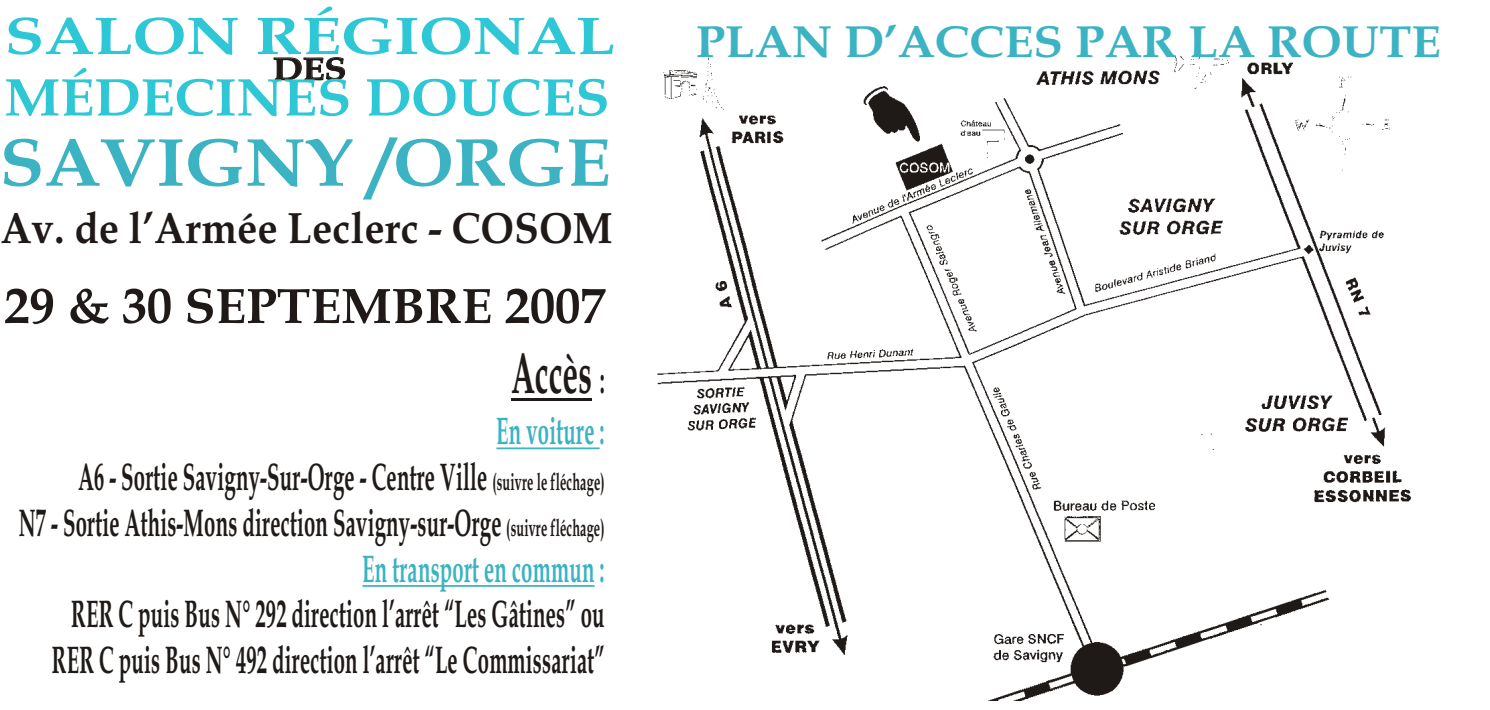
<style>
.page{position:relative;width:1490px;height:710px;background:#fff}
.page>*{position:absolute;margin:0;border:0;box-sizing:border-box;transform-origin:0 0}
.t1{font:700 68px "Book Antiqua";color:#3bb3c2;scale:1.07 1}
.t2{font:700 58px "Book Antiqua";letter-spacing:.01em;color:#1f1a17;scale:.53 1}
.t3{font:700 53px "Book Antiqua";color:#2ec7d6;scale:1.05 1}
.t4{font:700 53px "Book Antiqua";color:#2ec7d6;scale:1.21 1}
.t5{font:700 49.75px "Book Antiqua";color:#1f1a17}
.t6{font:700 45px "Book Antiqua";color:#3bb3c2;scale:1.07 1}
.t7{font:700 43.75px "Book Antiqua";letter-spacing:.015em;color:#1f1a17;scale:.91 1}
.t8{font:700 38.5px/45.8px "Book Antiqua";letter-spacing:.015em;color:#1f1a17;text-align:right;scale:.53 1}
.t9{font:700 38.5px "Book Antiqua";letter-spacing:.015em;color:#3bb3c2;scale:.53 1}
.t10{font:700 32px "Book Antiqua";color:#1f1a17;scale:1.12 1}
.s1{font-size:38.5px}
.s2{font-size:24px}
</style>
<div class="page">
<img style="left:657px;top:57px;width:754px;height:644px">
<hr style="left:511px;top:398px;width:81px;height:3px;background:#1f1a17">
<hr style="left:496px;top:447px;width:104px;height:2px;background:#3bb3c2">
<hr style="left:362px;top:585px;width:233px;height:2px;background:#3bb3c2">
<h3 class="t4" style="left:5px;top:15px;width:506px">SALON RÉGIONAL</h3>
<p class="t10" style="left:273px;top:56px;width:67px">DES</p>
<h3 class="t3" style="left:4px;top:77px;width:578px">MÉDECINES DOUCES</h3>
<h1 class="t1" style="left:0;top:136px;width:572px">SAVIGNY /ORGE</h1>
<p class="t7" style="left:1px;top:212px;width:674px">Av. de l’Armée Leclerc - COSOM</p>
<p class="t5" style="left:4px;top:287px;width:603px">29 &amp; 30 SEPTEMBRE 2007</p>
<h2 class="t2" style="left:511px;top:351px;width:178px">Accès <span class="s1">:</span></h2>
<p class="t9" style="left:496px;top:416px;width:206px">En voiture :</p>
<p class="t8" style="left:19px;top:458px;width:1107px">A6 - Sortie Savigny-Sur-Orge - Centre Ville <span class="s2">(suivre le fléchage)<br></span>N7 - Sortie Athis-Mons direction Savigny-sur-Orge <span class="s2">(suivre fléchage)</span></p>
<p class="t9" style="left:362px;top:554px;width:459px">En transport en commun :</p>
<p class="t8" style="left:52px;top:596px;width:1045px;text-align:center">RER C puis Bus N° 292 direction l’arrêt “Les Gâtines” ou<br>RER C puis Bus N° 492 direction l’arrêt “Le Commissariat”</p>
<p class="t6" style="left:696px;top:24px;width:698px">PLAN D’ACCES PAR LA ROUTE</p>
</div>
